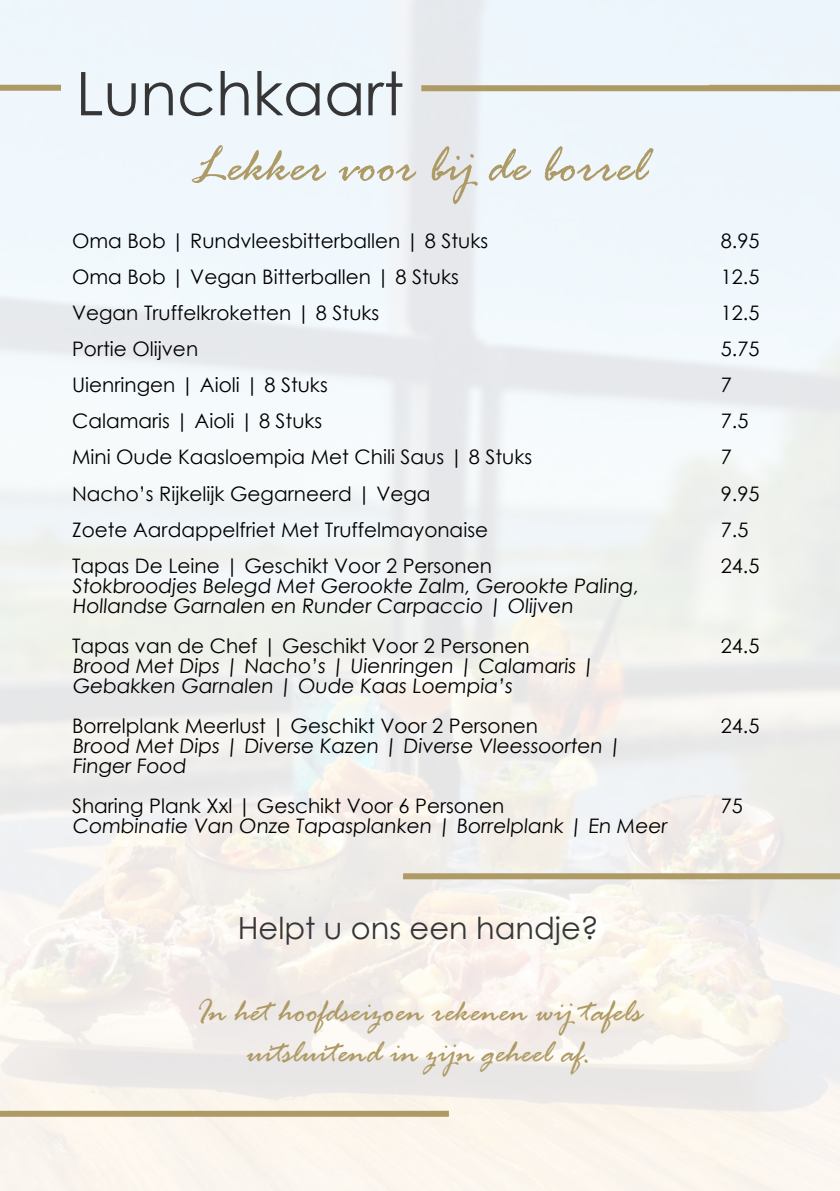
<style>
.page{position:relative;width:840px;height:1191px;background:#fff}
.page>*{position:absolute;margin:0;border:0;box-sizing:border-box;transform-origin:0 0}
.t1{font:60.2px "Century Gothic";color:#373637}
.t2{font:italic 53px "Rage";color:#ae9a64}
.t3{font:italic 34px/40.8px "Rage";color:#ae9a64;text-align:center}
.t4{font:30.4px "Century Gothic";color:#373637}
.t5{font:20px/20px "Century Gothic";color:#000}
</style>
<div class="page">
<div style="left:403px;top:873px;width:436px;height:6px;background:#ae9a64"></div>
<div style="left:0;top:1110px;width:448px;height:6px;background:#ae9a64"></div>
<div style="left:421px;top:85px;width:418px;height:6px;background:#ae9a64"></div>
<div style="left:0;top:85px;width:61px;height:6px;background:#ae9a64"></div>
<h1 class="t1" style="left:76px;top:51px;width:329px">Lunchkaart</h1>
<h2 class="t2" style="left:193px;top:137px;width:455px">Lekker voor bij de borrel</h2>
<p class="t5" style="left:72px;top:231px;width:417px">Oma Bob | Rundvleesbitterballen | 8 Stuks</p>
<p class="t5" style="left:720px;top:231px;width:40px">8.95</p>
<p class="t5" style="left:72px;top:267px;width:388px">Oma Bob | Vegan Bitterballen | 8 Stuks</p>
<p class="t5" style="left:720px;top:267px;width:40px">12.5</p>
<p class="t5" style="left:72px;top:303px;width:308px">Vegan Truffelkroketten | 8 Stuks</p>
<p class="t5" style="left:720px;top:303px;width:40px">12.5</p>
<p class="t5" style="left:72px;top:339px;width:127px">Portie Olijven</p>
<p class="t5" style="left:720px;top:339px;width:40px">5.75</p>
<p class="t5" style="left:72px;top:375px;width:257px">Uienringen | Aioli | 8 Stuks</p>
<p class="t5" style="left:720px;top:375px;width:13px">7</p>
<p class="t5" style="left:72px;top:411px;width:252px">Calamaris | Aioli | 8 Stuks</p>
<p class="t5" style="left:720px;top:411px;width:29px">7.5</p>
<p class="t5" style="left:72px;top:447px;width:461px">Mini Oude Kaasloempia Met Chili Saus | 8 Stuks</p>
<p class="t5" style="left:720px;top:447px;width:13px">7</p>
<p class="t5" style="left:72px;top:483px;width:360px">Nacho’s Rijkelijk Gegarneerd | Vega</p>
<p class="t5" style="left:720px;top:483px;width:40px">9.95</p>
<p class="t5" style="left:72px;top:519px;width:417px">Zoete Aardappelfriet Met Truffelmayonaise</p>
<p class="t5" style="left:720px;top:519px;width:29px">7.5</p>
<p class="t5" style="left:72px;top:555px;width:421px">Tapas De Leine | Geschikt Voor 2 Personen</p>
<p class="t5" style="left:720px;top:555px;width:40px">24.5</p>
<p class="t5" style="left:72px;top:575px;width:569px">Stokbroodjes Belegd Met Gerookte Zalm, Gerookte Paling,<br>Hollandse Garnalen en Runder Carpaccio | Olijven</p>
<p class="t5" style="left:72px;top:635px;width:459px">Tapas van de Chef | Geschikt Voor 2 Personen</p>
<p class="t5" style="left:720px;top:635px;width:40px">24.5</p>
<p class="t5" style="left:72px;top:655px;width:526px">Brood Met Dips | Nacho’s | Uienringen | Calamaris |<br>Gebakken Garnalen | Oude Kaas Loempia’s</p>
<p class="t5" style="left:72px;top:715px;width:467px">Borrelplank Meerlust | Geschikt Voor 2 Personen</p>
<p class="t5" style="left:720px;top:715px;width:40px">24.5</p>
<p class="t5" style="left:72px;top:735px;width:552px">Brood Met Dips | Diverse Kazen | Diverse Vleessoorten |<br>Finger Food</p>
<p class="t5" style="left:72px;top:795px;width:433px">Sharing Plank Xxl | Geschikt Voor 6 Personen</p>
<p class="t5" style="left:720px;top:795px;width:24px">75</p>
<p class="t5" style="left:72px;top:815px;width:598px">Combinatie Van Onze Tapasplanken | Borrelplank | En Meer</p>
<h3 class="t4" style="left:238px;top:906px;width:362px">Helpt u ons een handje?</h3>
<h3 class="t3" style="left:196px;top:993px;width:447px">In het hoofdseizoen rekenen wij tafels uitsluitend in zijn geheel af.</h3>
</div>
